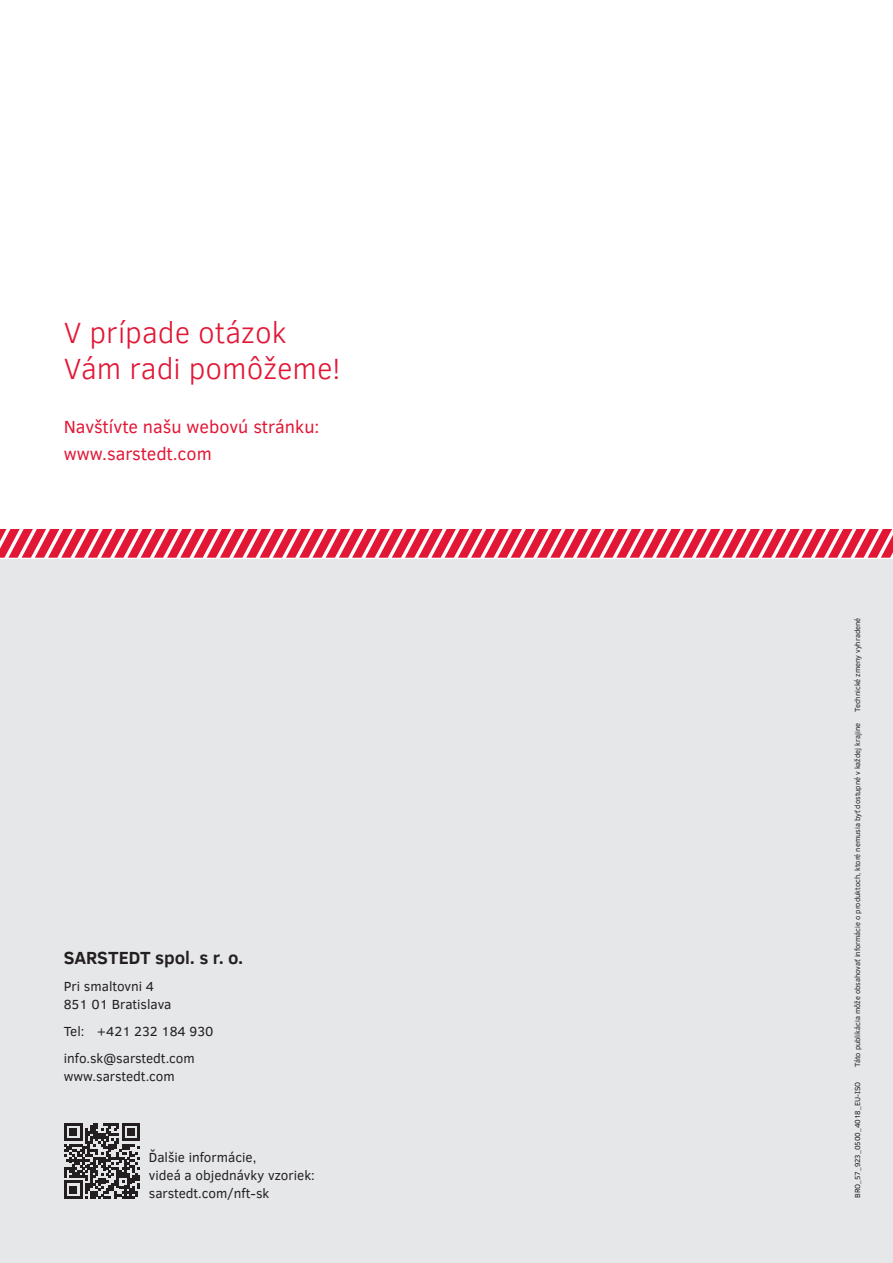
<style>
.page{position:relative;width:893px;height:1263px;background:#fff}
.page>*{position:absolute;margin:0;border:0;box-sizing:border-box;transform-origin:0 0}
.t1{font:300 30px/36px "Clear Sans";color:#e21736}
.t2{font:18px/27px "Clear Sans";color:#e21736}
.t3{font:700 18px "Clear Sans";letter-spacing:-.005em;color:#231f20}
.t4{font:13.5px/18px "Clear Sans";color:#231f20}
.t5{font:7.5px "Clear Sans";color:#231f20}
</style>
<div class="page">
<div style="left:0;top:532px;width:893px;height:731px;background:#e6e7e9"></div>
<svg style="left:64px;top:1123px;width:76px;height:76px"></svg>
<svg style="left:0;top:529px;width:893px;height:30px;background:#eb6378"></svg>
<h1 class="t1" style="left:64px;top:314px;width:278px">V prípade otázok<br>Vám radi pomôžeme!</h1>
<h2 class="t2" style="left:64px;top:413px;width:257px">Navštívte našu webovú stránku: www.sarstedt.com</h2>
<h2 class="t3" style="left:64px;top:944px;width:181px">SARSTEDT spol. s r. o.</h2>
<p class="t4" style="left:64px;top:977px;width:109px">Pri smaltovni 4<br>851 01 Bratislava</p>
<p class="t4" style="left:64px;top:1018px;width:151px;line-height:27px">Tel: +421 232 184 930 info.sk@sarstedt.com</p>
<p class="t4" style="left:64px;top:1067px;width:112px">www.sarstedt.com</p>
<p class="t4" style="left:149px;top:1148px;width:168px">Ďalšie informácie,<br>videá a objednávky vzoriek: sarstedt.com/nft-sk</p>
<p class="t5" style="left:853px;top:712px;width:96px;rotate:-90deg">Technické zmeny vyhradené</p>
<p class="t5" style="left:853px;top:1067px;width:345px;rotate:-90deg">Táto publikácia môže obsahovať informácie o produktoch, ktoré nemusia byť dostupné v každej krajine</p>
<p class="t5" style="left:853px;top:1198px;width:118px;rotate:-90deg">BRO_57_923_0500_4018_EU-ISO</p>
</div>
